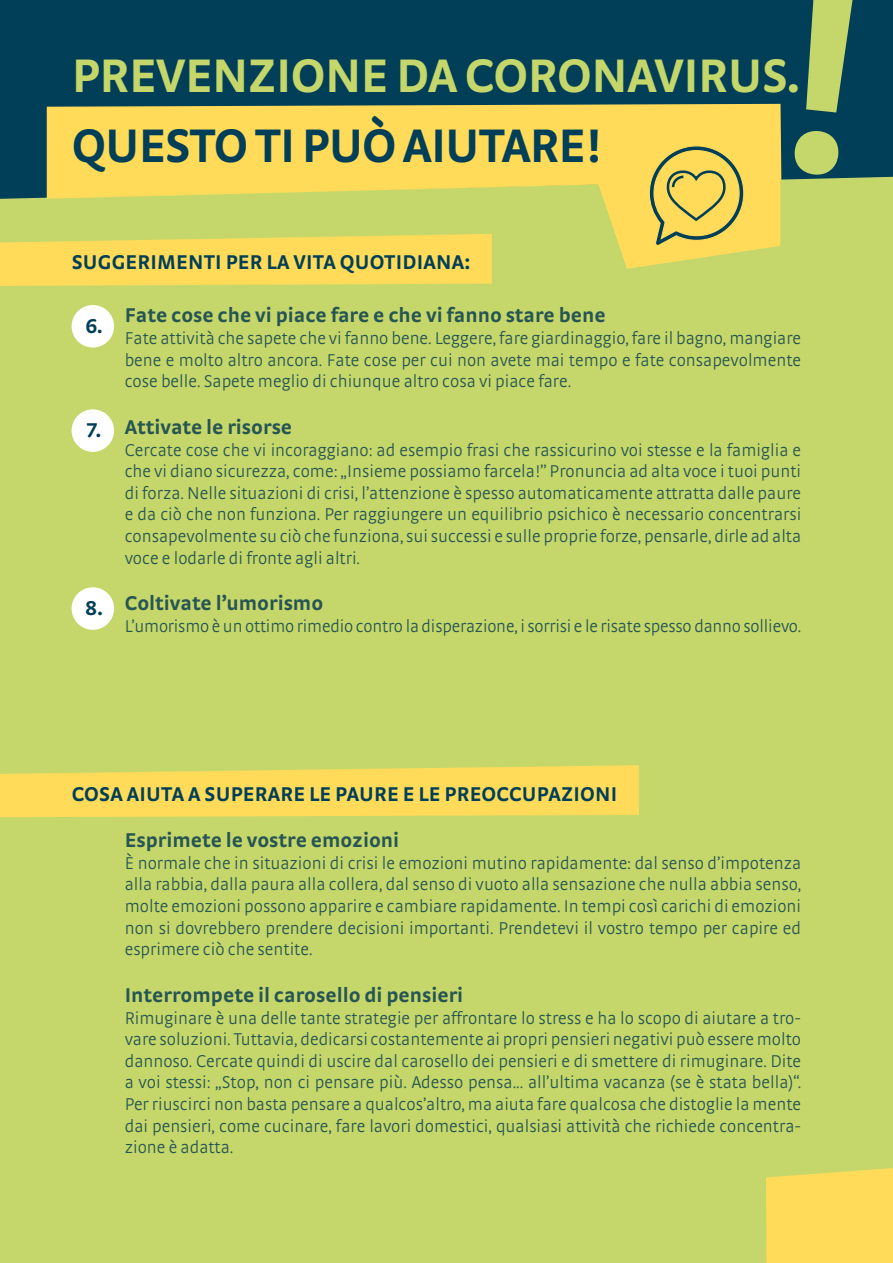
<style>
.page{position:relative;width:893px;height:1263px;background:#fff}
.page>*{position:absolute;margin:0;border:0;box-sizing:border-box;transform-origin:0 0}
.t1{font:700 49.5px "Strada OT";letter-spacing:-.01em;color:#c5d76a}
.t2{font:700 49.5px "Strada OT";letter-spacing:-.02em;color:#003f57}
.t3{font:700 21px "Strada OT";color:#275553}
.t4{font:700 21px "Strada OT";letter-spacing:.01em;color:#003f57}
.t5{font:300 18px/21.6px "Strada OT";color:#275553;text-align:justify}
</style>
<div class="page">
<div style="left:0;top:129px;width:893px;height:1134px;background:#c5d76a"></div>
<div style="left:0;top:0;width:893px;height:204px;background:#003f57"></div>
<svg style="left:47px;top:104px;width:734px;height:95px;background:#f6d85a"></svg>
<svg style="left:793px;top:0;width:60px;height:176px;background:#648c60"></svg>
<svg style="left:0;top:765px;width:639px;height:52px;background:#f8da5a"></svg>
<div style="left:72px;top:305px;width:42px;height:42px;background:#fff;border-radius:50%"></div>
<div style="left:72px;top:409px;width:42px;height:43px;background:#fff;border-radius:50%"></div>
<div style="left:72px;top:587px;width:42px;height:43px;background:#fff;border-radius:50%"></div>
<div style="left:766px;top:1168px;width:127px;height:95px;background:#ffdb59"></div>
<svg style="left:584px;top:135px;width:196px;height:134px"></svg>
<svg style="left:0;top:234px;width:492px;height:52px;background:#f8da5a"></svg>
<h1 class="t1" style="left:72px;top:46px;width:729px">PREVENZIONE DA CORONAVIRUS.</h1>
<h1 class="t2" style="left:72px;top:115px;width:531px">QUESTO TI PUÒ AIUTARE!</h1>
<p class="t4" style="left:72px;top:249px;width:400px">SUGGERIMENTI PER LA VITA QUOTIDIANA:</p>
<p class="t4" style="left:85px;top:313px;width:19px">6.</p>
<p class="t4" style="left:87px;top:417px;width:16px">7.</p>
<p class="t4" style="left:85px;top:595px;width:19px">8.</p>
<p class="t3" style="left:125px;top:303px;width:482px">Fate cose che vi piace fare e che vi fanno stare bene</p>
<p class="t5" style="left:125px;top:327px;width:678px">Fate attività che sapete che vi fanno bene. Leggere, fare giardinaggio, fare il bagno, mangiare bene e molto altro ancora. Fate cose per cui non avete mai tempo e fate consapevolmente cose belle. Sapete meglio di chiunque altro cosa vi piace fare.</p>
<p class="t3" style="left:125px;top:414px;width:169px">Attivate le risorse</p>
<p class="t5" style="left:125px;top:439px;width:678px">Cercate cose che vi incoraggiano: ad esempio frasi che rassicurino voi stesse e la famiglia e che vi diano sicurezza, come: „Insieme possiamo farcela!” Pronuncia ad alta voce i tuoi punti di forza. Nelle situazioni di crisi, l’attenzione è spesso automaticamente attratta dalle paure e da ciò che non funziona. Per raggiungere un equilibrio psichico è necessario concentrarsi consapevolmente su ciò che funziona, sui successi e sulle proprie forze, pensarle, dirle ad alta voce e lodarle di fronte agli altri.</p>
<p class="t3" style="left:125px;top:591px;width:200px">Coltivate l’umorismo</p>
<p class="t5" style="left:125px;top:615px;width:678px">L’umorismo è un ottimo rimedio contro la disperazione, i sorrisi e le risate spesso danno sollievo.</p>
<p class="t4" style="left:72px;top:781px;width:547px">COSA AIUTA A SUPERARE LE PAURE E LE PREOCCUPAZIONI</p>
<p class="t3" style="left:125px;top:827px;width:276px">Esprimete le vostre emozioni</p>
<p class="t5" style="left:125px;top:852px;width:678px">È normale che in situazioni di crisi le emozioni mutino rapidamente: dal senso d’impotenza alla rabbia, dalla paura alla collera, dal senso di vuoto alla sensazione che nulla abbia senso, molte emozioni possono apparire e cambiare rapidamente. In tempi così carichi di emozioni non si dovrebbero prendere decisioni importanti. Prendetevi il vostro tempo per capire ed esprimere ciò che sentite.</p>
<p class="t3" style="left:125px;top:982px;width:340px">Interrompete il carosello di pensieri</p>
<p class="t5" style="left:125px;top:1007px;width:678px">Rimuginare è una delle tante strategie per affrontare lo stress e ha lo scopo di aiutare a tro&shy;vare soluzioni. Tuttavia, dedicarsi costantemente ai propri pensieri negativi può essere molto dannoso. Cercate quindi di uscire dal carosello dei pensieri e di smettere di rimuginare. Dite a voi stessi: „Stop, non ci pensare più. Adesso pensa... all’ultima vacanza (se è stata bella)“.<br>Per riuscirci non basta pensare a qualcos’altro, ma aiuta fare qualcosa che distoglie la mente dai pensieri, come cucinare, fare lavori domestici, qualsiasi attività che richiede concentra&shy;zione è adatta.</p>
</div>
